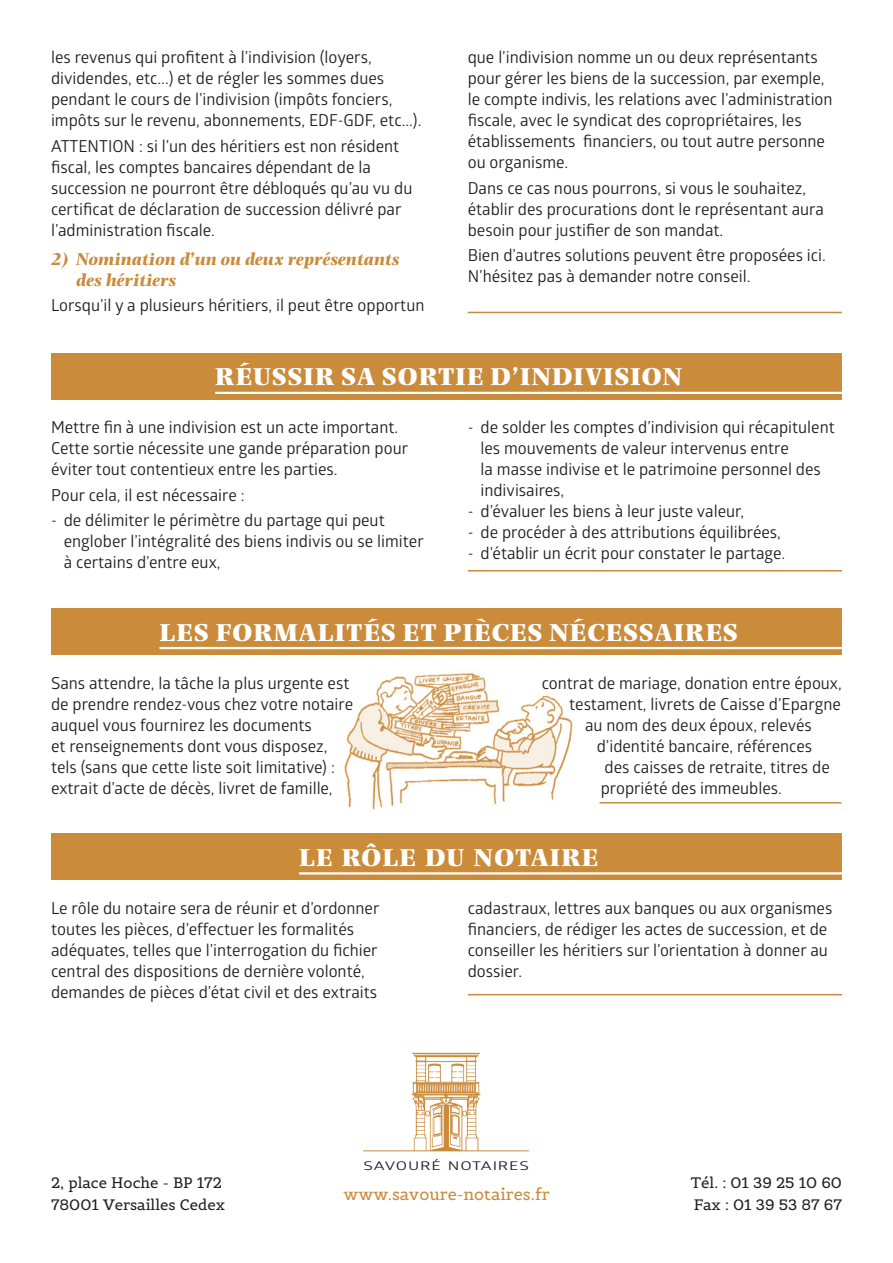
<style>
.page{position:relative;width:893px;height:1263px;background:#fff}
.page>*{position:absolute;margin:0;border:0;box-sizing:border-box;transform-origin:0 0}
.t1{font:800 25.5px "Photina MT Std";letter-spacing:.02em;color:#fff}
.t2{font:italic 700 18px/21px "Photina MT Std";color:#ca8b3b}
.t3{font:16.5px/21px "Glober";color:#231f20}
.t4{font:16.5px "Belgrano";color:#ca8b3b}
.t5{font:15px "Belgrano";color:#231f20}
.t6{font:12px "Glober";letter-spacing:.05em;color:#231f20;scale:1.4 1}
</style>
<div class="page">
<img style="left:344px;top:672px;width:229px;height:138px">
<hr style="left:468px;top:312px;width:374px;height:1px;background:#ca8b3b">
<div style="left:51px;top:353px;width:791px;height:47px;background:#ca8b3b"></div>
<hr style="left:215px;top:392px;width:637px;height:2px;background:#fff">
<div style="left:51px;top:608px;width:791px;height:47px;background:#ca8b3b"></div>
<hr style="left:159px;top:647px;width:685px;height:2px;background:#fff">
<div style="left:51px;top:833px;width:791px;height:47px;background:#ca8b3b"></div>
<hr style="left:299px;top:872px;width:550px;height:2px;background:#fff">
<hr style="left:468px;top:570px;width:374px;height:1px;background:#ca8b3b">
<hr style="left:600px;top:802px;width:241px;height:1px;background:#ca8b3b">
<hr style="left:468px;top:994px;width:374px;height:1px;background:#ca8b3b">
<img style="left:363px;top:1052px;width:167px;height:108px">
<p class="t3" style="left:51px;top:46px;width:372px">les revenus qui profitent à l’indivision (loyers, dividendes, etc...) et de régler les sommes dues pendant le cours de l’indivision (impôts fonciers, impôts sur le revenu, abonnements, EDF-GDF, etc...).</p>
<p class="t3" style="left:51px;top:135px;width:363px">ATTENTION : si l’un des héritiers est non résident fiscal, les comptes bancaires dépendant de la succession ne pourront être débloqués qu’au vu du certificat de déclaration de succession délivré par l’administration fiscale.</p>
<p class="t2" style="left:77px;top:249px;width:325px;text-indent:-26px">2) Nomination d’un ou deux représentants des héritiers</p>
<p class="t3" style="left:51px;top:294px;width:375px">Lorsqu’il y a plusieurs héritiers, il peut être opportun</p>
<p class="t3" style="left:468px;top:46px;width:366px">que l’indivision nomme un ou deux représentants pour gérer les biens de la succession, par exemple, le compte indivis, les relations avec l’administration fiscale, avec le syndicat des copropriétaires, les établissements financiers, ou tout autre personne ou organisme.</p>
<p class="t3" style="left:468px;top:177px;width:358px">Dans ce cas nous pourrons, si vous le souhaitez, établir des procurations dont le représentant aura besoin pour justifier de son mandat.</p>
<p class="t3" style="left:468px;top:244px;width:360px">Bien d’autres solutions peuvent être proposées ici.<br>N’hésitez pas à demander notre conseil.</p>
<h1 class="t1" style="left:215px;top:361px;width:469px">RÉUSSIR SA SORTIE D’INDIVISION</h1>
<p class="t3" style="left:51px;top:416px;width:359px">Mettre fin à une indivision est un acte important.<br>Cette sortie nécessite une gande préparation pour éviter tout contentieux entre les parties.</p>
<p class="t3" style="left:51px;top:484px;width:195px">Pour cela, il est nécessaire :</p>
<p class="t3" style="left:64px;top:509px;width:361px;text-indent:-13px">- de délimiter le périmètre du partage qui peut englober l’intégralité des biens indivis ou se limiter à certains d’entre eux,</p>
<p class="t3" style="left:480px;top:416px;width:356px;text-indent:-13px">- de solder les comptes d’indivision qui récapitulent les mouvements de valeur intervenus entre<br>la masse indivise et le patrimoine personnel des indivisaires,</p>
<p class="t3" style="left:468px;top:500px;width:278px">- d’évaluer les biens à leur juste valeur,</p>
<p class="t3" style="left:468px;top:521px;width:315px">- de procéder à des attributions équilibrées,</p>
<p class="t3" style="left:468px;top:542px;width:319px">- d’établir un écrit pour constater le partage.</p>
<h1 class="t1" style="left:159px;top:616px;width:580px">LES FORMALITÉS ET PIÈCES NÉCESSAIRES</h1>
<p class="t3" style="left:51px;top:671px;width:304px">Sans attendre, la tâche la plus urgente est de prendre rendez-vous chez votre notaire auquel vous fournirez les documents<br>et renseignements dont vous disposez, tels (sans que cette liste soit limitative) : extrait d’acte de décès, livret de famille,</p>
<p class="t3" style="left:542px;top:671px;width:302px">contrat de mariage, donation entre époux,</p>
<p class="t3" style="left:569px;top:692px;width:273px">testament, livrets de Caisse d’Epargne</p>
<p class="t3" style="left:585px;top:713px;width:228px">au nom des deux époux, relevés</p>
<p class="t3" style="left:597px;top:734px;width:217px">d’identité bancaire, références</p>
<p class="t3" style="left:605px;top:755px;width:227px">des caisses de retraite, titres de</p>
<p class="t3" style="left:601px;top:776px;width:183px">propriété des immeubles.</p>
<h1 class="t1" style="left:299px;top:841px;width:301px">LE RÔLE DU NOTAIRE</h1>
<p class="t3" style="left:51px;top:897px;width:330px">Le rôle du notaire sera de réunir et d’ordonner toutes les pièces, d’effectuer les formalités adéquates, telles que l’interrogation du fichier central des dispositions de dernière volonté, demandes de pièces d’état civil et des extraits</p>
<p class="t3" style="left:468px;top:897px;width:366px">cadastraux, lettres aux banques ou aux organismes financiers, de rédiger les actes de succession, et de conseiller les héritiers sur l’orientation à donner au dossier.</p>
<p class="t6" style="left:364px;top:1157px;width:120px">SAVOURÉ NOTAIRES</p>
<p class="t5" style="left:691px;top:1173px;width:153px">Tél. : 01 39 25 10 60</p>
<p class="t5" style="left:51px;top:1173px;width:172px">2, place Hoche - BP 172</p>
<p class="t4" style="left:343px;top:1183px;width:208px">www.savoure-notaires.fr</p>
<p class="t5" style="left:51px;top:1195px;width:175px">78001 Versailles Cedex</p>
<p class="t5" style="left:694px;top:1195px;width:150px">Fax : 01 39 53 87 67</p>
</div>
